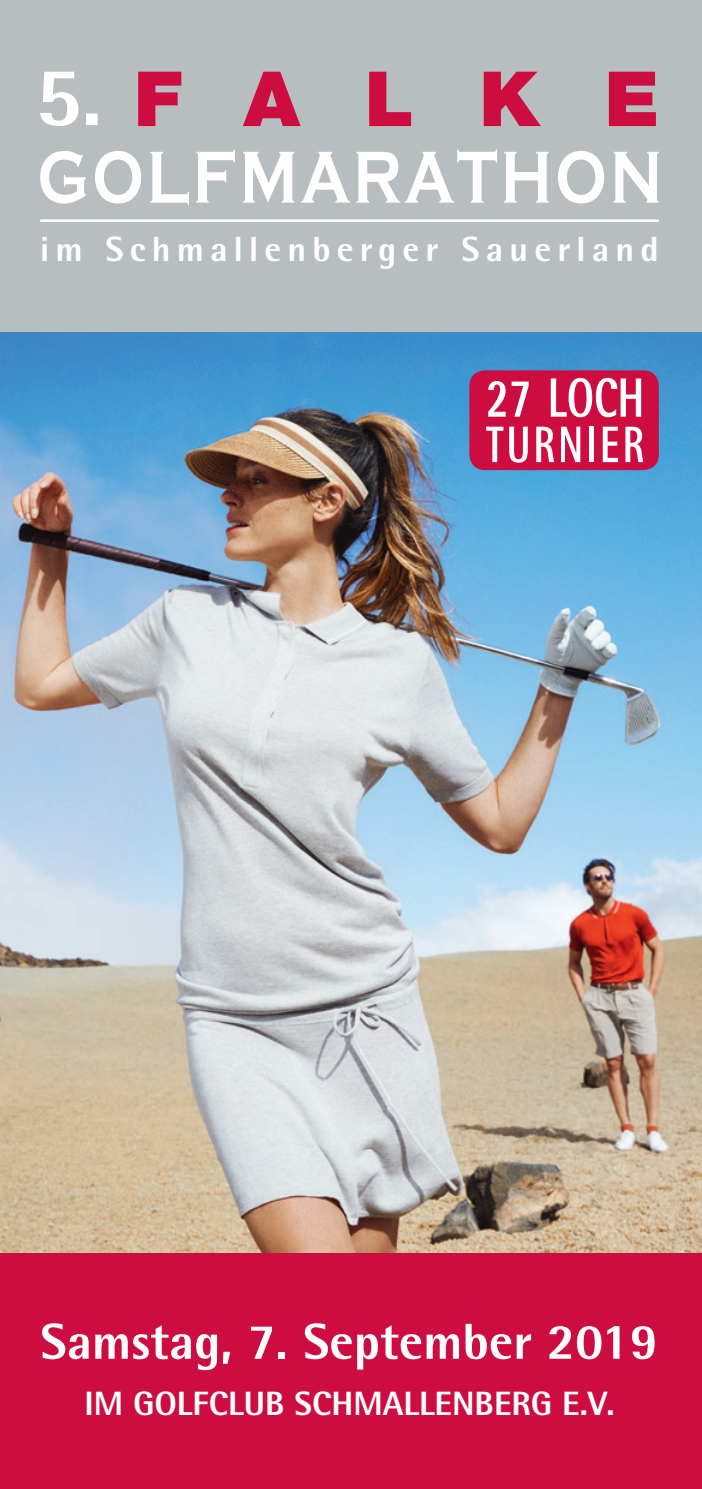
<style>
.page{position:relative;width:702px;height:1489px;background:#fff}
.page>*{position:absolute;margin:0;border:0;box-sizing:border-box;transform-origin:0 0}
.t1{font:800 50.5px "Rotis Semi Sans Std";color:#fff}
.t2{font:800 35px "Rotis Semi Sans Std";letter-spacing:.175em;color:#fff}
.t3{font:800 33.75px "Rotis Semi Sans Std";color:#fff}
</style>
<div class="page">
<div style="left:0;top:1252px;width:702px;height:236px;background:#cd0d40"></div>
<img style="left:0;top:331px;width:702px;height:921px">
<div style="left:0;top:0;width:702px;height:331px;background:#b8bdc0"></div>
<svg style="left:138px;top:72px;width:43px;height:54px"></svg>
<svg style="left:243px;top:72px;width:57px;height:54px"></svg>
<svg style="left:369px;top:72px;width:42px;height:54px"></svg>
<svg style="left:483px;top:72px;width:58px;height:54px"></svg>
<svg style="left:609px;top:72px;width:47px;height:54px"></svg>
<svg style="left:40px;top:151px;width:46px;height:52px"></svg>
<svg style="left:95px;top:151px;width:46px;height:52px"></svg>
<svg style="left:150px;top:152px;width:39px;height:53px"></svg>
<svg style="left:196px;top:149px;width:39px;height:54px"></svg>
<svg style="left:243px;top:152px;width:51px;height:51px"></svg>
<svg style="left:301px;top:152px;width:49px;height:51px"></svg>
<svg style="left:356px;top:149px;width:141px;height:54px"></svg>
<svg style="left:504px;top:152px;width:44px;height:51px"></svg>
<svg style="left:558px;top:151px;width:46px;height:52px"></svg>
<svg style="left:613px;top:152px;width:45px;height:51px"></svg>
<svg style="left:40px;top:72px;width:58px;height:54px"></svg>
<hr style="left:40px;top:219px;width:618px;height:3px;background:#fff">
<div style="left:469px;top:370px;width:189px;height:100px;background:#cd0d40;border-radius:15px"></div>
<svg style="left:488px;top:381px;width:17px;height:35px"></svg>
<svg style="left:511px;top:381px;width:17px;height:35px"></svg>
<svg style="left:550px;top:378px;width:91px;height:39px"></svg>
<svg style="left:486px;top:426px;width:17px;height:36px"></svg>
<svg style="left:509px;top:426px;width:18px;height:36px"></svg>
<svg style="left:536px;top:426px;width:18px;height:36px"></svg>
<svg style="left:561px;top:426px;width:19px;height:36px"></svg>
<div style="left:589px;top:426px;width:5px;height:36px;background:#fff"></div>
<svg style="left:602px;top:426px;width:16px;height:36px"></svg>
<svg style="left:625px;top:426px;width:18px;height:36px"></svg>
<p class="t2" style="left:40px;top:226px;width:620px">im Schmallenberger Sauerland</p>
<h1 class="t1" style="left:40px;top:1309px;width:619px">Samstag, 7. September 2019</h1>
<p class="t3" style="left:84px;top:1381px;width:532px">IM GOLFCLUB SCHMALLENBERG E.V.</p>
</div>
